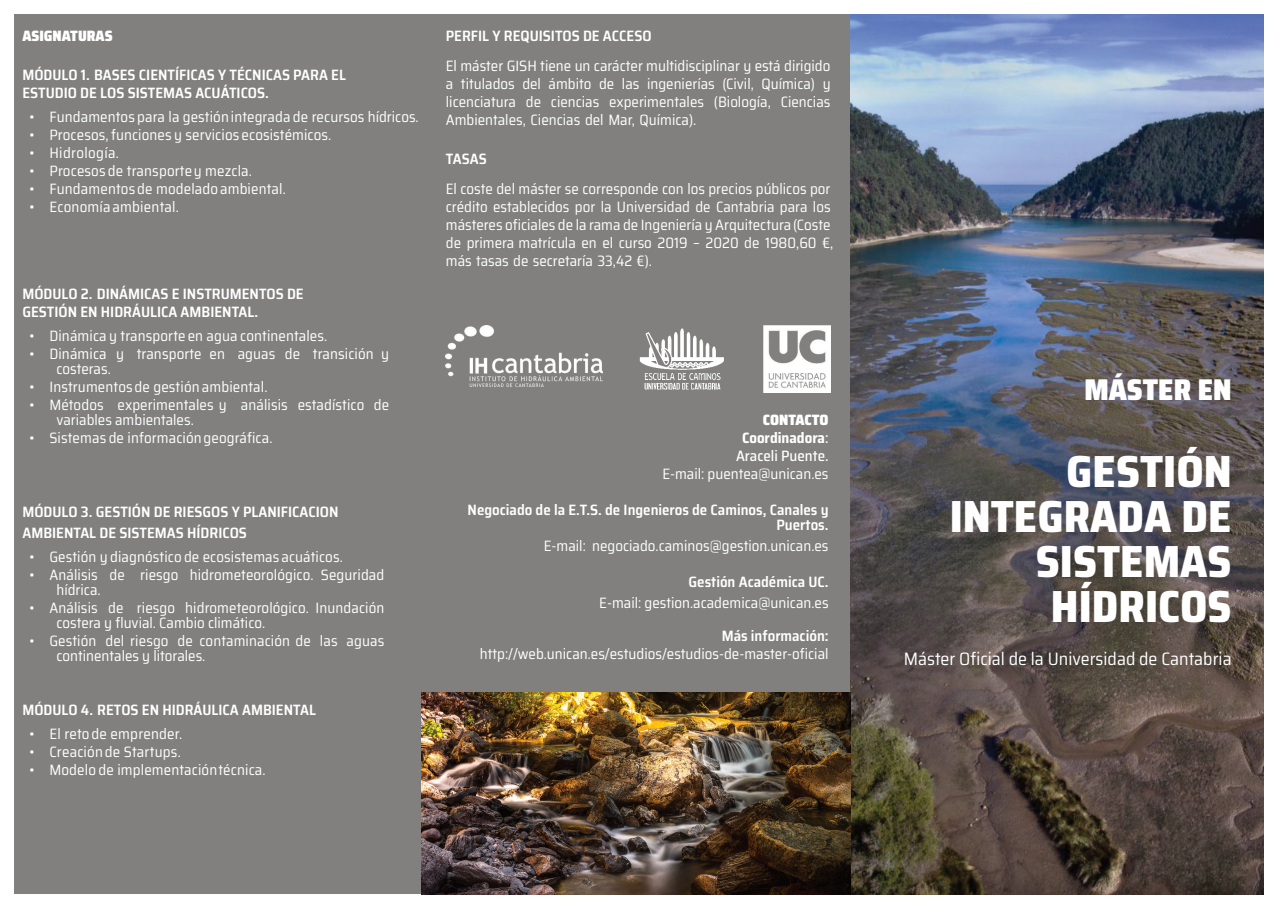
<style>
.page{position:relative;width:1277px;height:907px;background:#fff}
.page>*{position:absolute;margin:0;border:0;box-sizing:border-box;transform-origin:0 0}
.t1{font:800 semi-condensed 45px/45px "Saira";color:#fff;text-align:right}
.t2{font:900 semi-condensed 30px "Saira";color:#fff}
.t3{font:semi-condensed 18px "Saira";color:#fff}
.t4{font:semi-condensed 15px/18px "Saira";letter-spacing:.005em;color:#fff}
.t5{font:600 semi-condensed 15px/18px "Saira";color:#fff}
.t6{font:500 semi-condensed 15px/18px "Saira";color:#fff;text-align:right}
.t7{font:semi-condensed 15px "Saira";letter-spacing:.025em;color:#fff}
.t8{font:900 semi-condensed 15px "Saira";color:#fff}
.s1{font-weight:900}
.s2{font-weight:700}
</style>
<div class="page">
<div style="left:14px;top:15px;width:1249px;height:879px;background:#81807f"></div>
<img style="left:851px;top:15px;width:412px;height:879px">
<img style="left:446px;top:325px;width:156px;height:61px">
<img style="left:763px;top:325px;width:67px;height:68px">
<img style="left:639px;top:328px;width:85px;height:62px">
<img style="left:421px;top:692px;width:430px;height:202px">
<p class="t8" style="left:22px;top:24px;width:92px">ASIGNATURAS</p>
<p class="t5" style="left:22px;top:66px;width:325px">MÓDULO 1. BASES CIENTÍFICAS Y TÉCNICAS PARA EL<br>ESTUDIO DE LOS SISTEMAS ACUÁTICOS.</p>
<p class="t4" style="left:29px;top:108px;width:391px">• Fundamentos para la gestiónintegrada de recursos hídricos.</p>
<p class="t4" style="left:29px;top:126px;width:303px">• Procesos, funciones y servicios ecosistémicos.</p>
<p class="t7" style="left:29px;top:141px;width:91px">• Hidrología.</p>
<p class="t4" style="left:29px;top:162px;width:224px">• Procesos de transportey mezcla.</p>
<p class="t4" style="left:29px;top:180px;width:258px">• Fundamentosde modelado ambiental.</p>
<p class="t4" style="left:29px;top:198px;width:151px">• Economíaambiental.</p>
<p class="t5" style="left:22px;top:284px;width:283px">MÓDULO 2. DINÁMICAS E INSTRUMENTOS DE<br>GESTIÓN EN HIDRÁULICA AMBIENTAL.</p>
<p class="t4" style="left:29px;top:326px;width:299px">• Dinámica y transporte en agua continentales.</p>
<p class="t4" style="left:56px;top:346px;width:334px;line-height:15px;text-indent:-27px">• Dinámica y transporte en aguas de transición y costeras.</p>
<p class="t4" style="left:29px;top:377px;width:240px">• Instrumentosde gestión ambiental.</p>
<p class="t4" style="left:56px;top:397px;width:334px;line-height:15px;text-indent:-27px">• Métodos experimentales y análisis estadístico de variables ambientales.</p>
<p class="t4" style="left:29px;top:428px;width:245px">• Sistemas de informacióngeográfica.</p>
<p class="t5" style="left:22px;top:501px;width:318px;line-height:21px">MÓDULO 3. GESTIÓN DE RIESGOS Y PLANIFICACION<br>AMBIENTAL DE SISTEMAS HÍDRICOS</p>
<p class="t4" style="left:29px;top:547px;width:315px">• Gestión y diagnóstico de ecosistemas acuáticos.</p>
<p class="t4" style="left:56px;top:567px;width:329px;line-height:15px;text-indent:-27px">• Análisis de riesgo hidrometeorológico. Seguridad hídrica.</p>
<p class="t4" style="left:56px;top:600px;width:329px;line-height:15px;text-indent:-27px">• Análisis de riesgo hidrometeorológico. Inundación costera y fluvial. Cambio climático.</p>
<p class="t4" style="left:56px;top:633px;width:329px;line-height:15px;text-indent:-27px">• Gestión del riesgo de contaminación de las aguas continentales y litorales.</p>
<p class="t5" style="left:22px;top:701px;width:295px">MÓDULO 4. RETOS EN HIDRÁULICA AMBIENTAL</p>
<p class="t4" style="left:29px;top:725px;width:154px">• El retode emprender.</p>
<p class="t4" style="left:29px;top:743px;width:153px">• Creaciónde Startups.</p>
<p class="t4" style="left:29px;top:761px;width:238px">• Modelo de implementacióntécnica.</p>
<p class="t5" style="left:446px;top:27px;width:207px">PERFIL Y REQUISITOS DE ACCESO</p>
<p class="t4" style="left:446px;top:57px;width:386px;text-align:justify">El máster GISH tiene un carácter multidisciplinar y está dirigido a titulados del ámbito de las ingenierías (Civil, Química) y licenciatura de ciencias experimentales (Biología, Ciencias Ambientales, Ciencias del Mar, Química).</p>
<p class="t5" style="left:446px;top:150px;width:42px">TASAS</p>
<p class="t4" style="left:446px;top:180px;width:389px">El coste del máster se corresponde con los precios públicos por crédito establecidos por la Universidad de Cantabria para los másteres oficiales de la rama de Ingeniería y Arquitectura(Coste de primera matrícula en el curso 2019 – 2020 de 1980,60 €, más tasas de secretaría 33,42 €).</p>
<p class="t6" style="left:736px;top:410px;width:94px"><span class="s1">CONTACTO<br></span><span class="s2">Coordinadora</span>:<br>Araceli Puente.</p>
<p class="t4" style="left:662px;top:464px;width:168px">E-mail: puentea@unican.es</p>
<p class="t5" style="left:467px;top:502px;width:362px;line-height:15px;text-align:right">Negociado de la E.T.S. de Ingenieros de Caminos, Canales y<br>Puertos.</p>
<p class="t4" style="left:544px;top:536px;width:286px">E-mail: negociado.caminos@gestion.unican.es</p>
<p class="t5" style="left:688px;top:572px;width:141px">Gestión Académica UC.</p>
<p class="t4" style="left:599px;top:593px;width:231px">E-mail: gestion.academica@unican.es</p>
<p class="t5" style="left:721px;top:626px;width:108px">Más información:</p>
<p class="t4" style="left:480px;top:644px;width:350px">http://web.unican.es/estudios/estudios-de-master-oficial</p>
<h2 class="t2" style="left:1084px;top:365px;width:149px">MÁSTER EN</h2>
<h1 class="t1" style="left:949px;top:448px;width:283px">GESTIÓN<br>INTEGRADA DE<br>SISTEMAS<br>HÍDRICOS</h1>
<p class="t3" style="left:904px;top:644px;width:329px">Máster Oficial de la Universidad de Cantabria</p>
</div>
